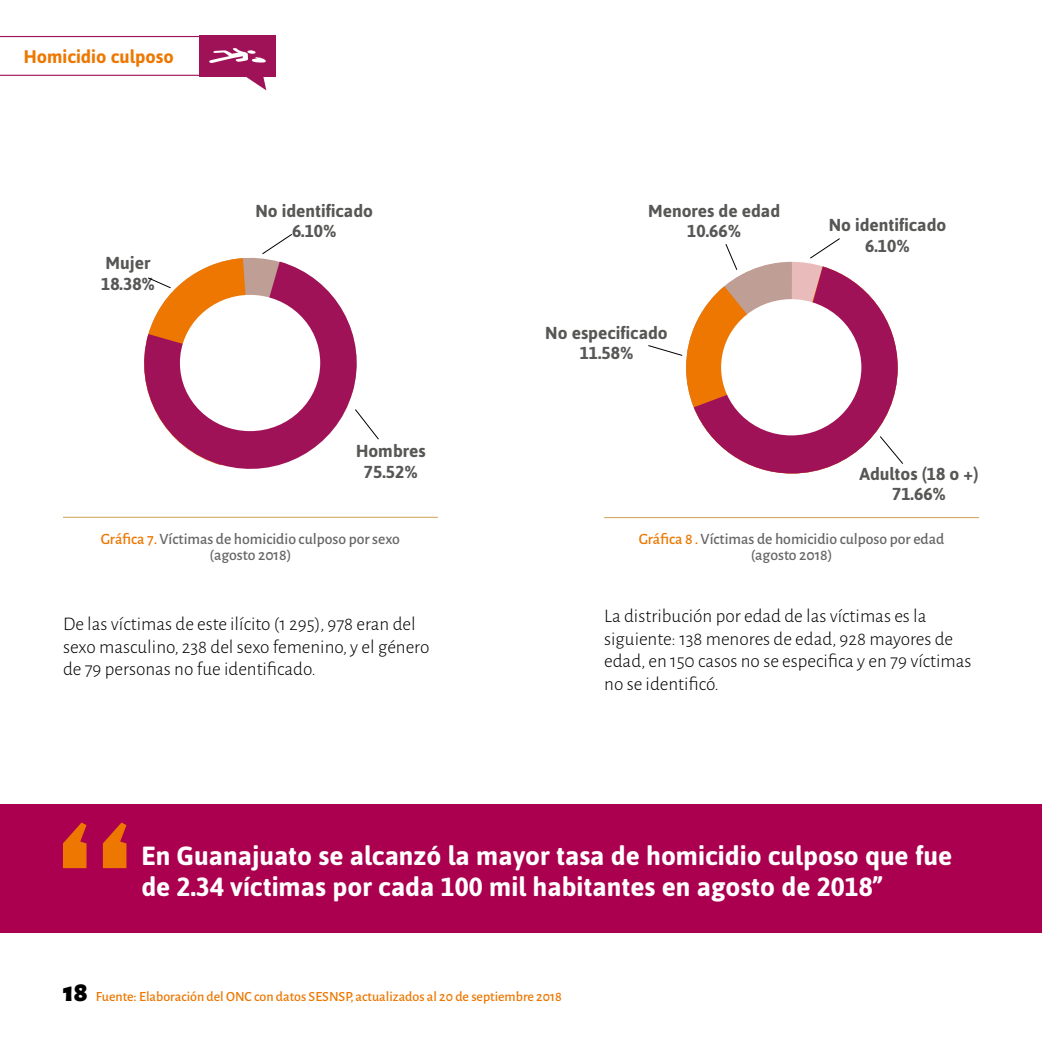
<style>
.page{position:relative;width:1042px;height:1042px;background:#fff}
.page>*{position:absolute;margin:0;border:0;box-sizing:border-box;transform-origin:0 0}
.t1{font:900 28px "Alegreya Sans";color:#000}
.t2{font:700 26.25px/31.5px "Asap";color:#fff}
.t3{font:300 19.25px/22.8px "Alegreya Sans";color:#000}
.t4{font:700 18.2px "Asap";color:#ed7700}
.t5{font:700 17.32px/20.5px "Asap";color:#575756;text-align:center}
.t6{font:500 15.75px/15.8px "Alegreya Sans";color:#666;text-align:center}
.t7{font:500 14px "Alegreya Sans";color:#ed7700}
.s1{color:#ed7700}
</style>
<div class="page">
<svg style="left:686px;top:327px;width:8px;height:81px"></svg>
<div style="left:0;top:804px;width:1042px;height:128px;background:#ab004f"></div>
<svg style="left:63px;top:822px;width:63px;height:46px"></svg>
<hr style="left:0;top:75px;width:199px;height:1px;background:#a01257">
<svg style="left:245px;top:76px;width:21px;height:14px"></svg>
<hr style="left:0;top:36px;width:199px;height:1px;background:#a01257">
<div style="left:199px;top:35px;width:77px;height:41px;background:#a01257"></div>
<svg style="left:209px;top:48px;width:57px;height:15px"></svg>
<svg style="left:369px;top:426px;width:10px;height:14px"></svg>
<svg style="left:648px;top:345px;width:35px;height:11px"></svg>
<svg style="left:273px;top:234px;width:19px;height:12px"></svg>
<svg style="left:694px;top:238px;width:209px;height:235px"></svg>
<hr style="left:63px;top:517px;width:375px;height:1px;background:#cea052">
<hr style="left:604px;top:517px;width:375px;height:1px;background:#cea052">
<svg style="left:144px;top:262px;width:225px;height:207px"></svg>
<div style="left:180px;top:295px;width:140px;height:136px;background:#fff;border-radius:50%"></div>
<p class="t4" style="left:23px;top:44px;width:152px">Homicidio culposo</p>
<p class="t5" style="left:101px;top:252px;width:55px;text-align:left">Mujer<br>18.38%</p>
<p class="t5" style="left:255px;top:200px;width:119px">No identificado<br>6.10%</p>
<p class="t5" style="left:356px;top:440px;width:71px">Hombres<br>75.52%</p>
<p class="t5" style="left:648px;top:200px;width:134px">Menores de edad<br>10.66%</p>
<p class="t5" style="left:545px;top:322px;width:124px">No especificado<br>11.58%</p>
<p class="t5" style="left:829px;top:214px;width:119px">No identificado<br>6.10%</p>
<p class="t5" style="left:859px;top:463px;width:121px">Adultos (18 o +)<br>71.66%</p>
<p class="t6" style="left:101px;top:530px;width:301px"><span class="s1">Gráfica 7.</span> Víctimas de homicidio culposo por sexo (agosto 2018)</p>
<p class="t6" style="left:639px;top:530px;width:307px"><span class="s1">Gráfica 8 .</span> Víctimas de homicidio culposo por edad (agosto 2018)</p>
<p class="t3" style="left:63px;top:612px;width:368px">De las víctimas de este ilícito (1 295), 978 eran del sexo masculino, 238 del sexo femenino, y el género de 79 personas no fue identificado.</p>
<p class="t3" style="left:604px;top:603px;width:369px">La distribución por edad de las víctimas es la siguiente: 138 menores de edad, 928 mayores de edad, en 150 casos no se especifica y en 79 víctimas no se identificó.</p>
<h2 class="t2" style="left:141px;top:839px;width:812px">En Guanajuato se alcanzó la mayor tasa de homicidio culposo que fue de 2.34 víctimas por cada 100 mil habitantes en agosto de 2018”</h2>
<h1 class="t1" style="left:63px;top:970px;width:27px">18</h1>
<p class="t7" style="left:96px;top:987px;width:467px">Fuente: Elaboración del ONC con datos SESNSP, actualizados al 20 de septiembre 2018</p>
</div>
